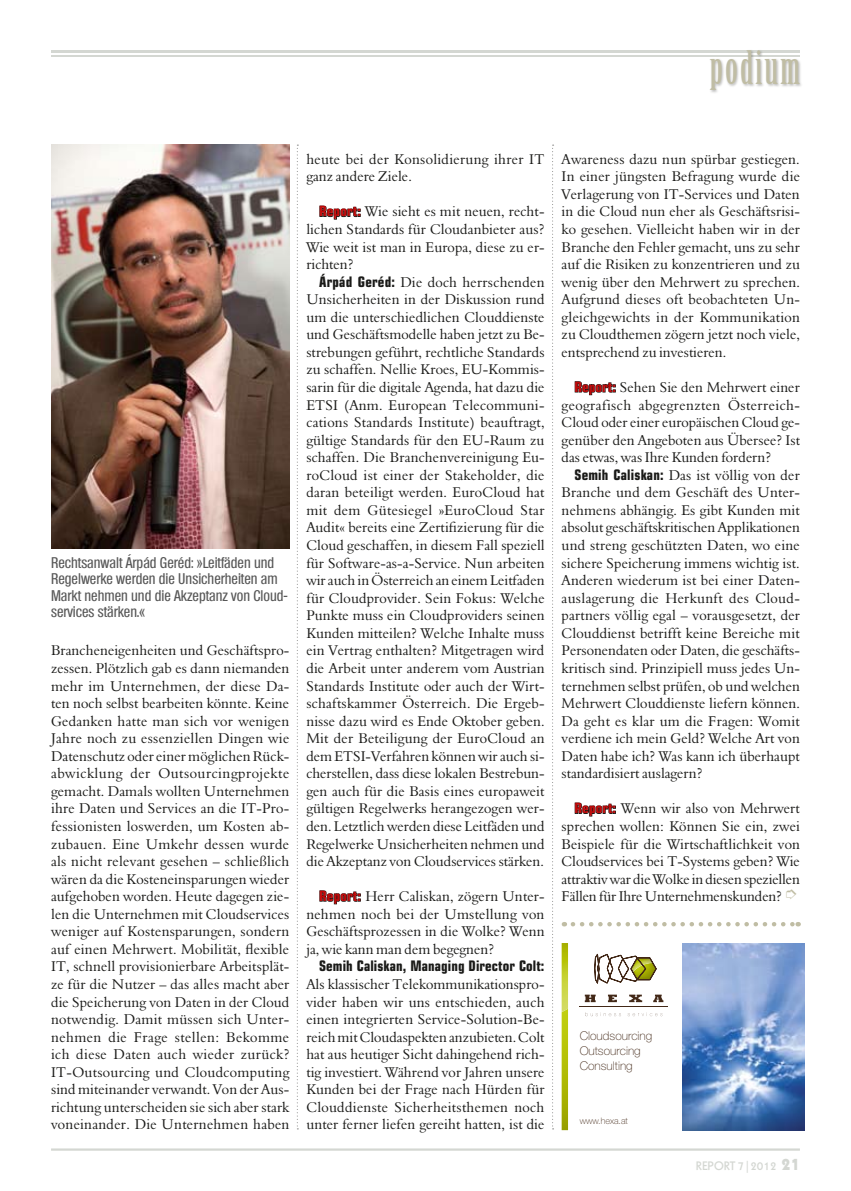
<style>
.page{position:relative;width:851px;height:1191px;background:#fff}
.page>*{position:absolute;margin:0;border:0;box-sizing:border-box;transform-origin:0 0}
.t1{font:45px "Birch Std";letter-spacing:.05em;color:#c0bda4}
.t2{font:500 condensed 15px/16.5px "Olympia";color:#565656}
.t3{font:14.55px/17.5px "Aldine 401 BT Roman A";letter-spacing:.005em;color:#1a1a18;text-align:justify}
.t4{font:700 condensed 14.55px "Eurostile";letter-spacing:.01em;color:#1a1a18}
.t5{font:100 12px/15px "Helvetica Neue LT Pro";color:#422817}
.t6{font:12px "Geometric 231 BT Bold C";color:#d4d7d2}
.t7{font:100 9px "Helvetica Neue LT Pro";color:#422817}
.s1{font-family:"Eurostile";font-weight:700;font-stretch:condensed;font-size:14.25px;color:#c00808}
.s2{font-family:"Eurostile";font-weight:700;font-stretch:condensed}
.s3{font-family:"Geometric 231 BT Heavy C";font-size:16.5px}
</style>
<div class="page">
<hr style="left:51px;top:50px;width:748px;height:3px;background:#d4d7d2">
<hr style="left:51px;top:55px;width:748px;height:1px;background:#d4d7d2">
<div style="left:708px;top:48px;width:95px;height:46px;background:#1a1a18;opacity:.3"></div>
<hr style="left:51px;top:1148px;width:748px;height:2px;background:#d4d7d2">
<svg style="left:585px;top:1012px;width:36px;height:4px"></svg>
<svg style="left:627px;top:1012px;width:35px;height:4px"></svg>
<svg style="left:594px;top:953px;width:62px;height:31px"></svg>
<svg style="left:584px;top:994px;width:11px;height:8px"></svg>
<svg style="left:608px;top:994px;width:8px;height:8px"></svg>
<svg style="left:629px;top:994px;width:13px;height:8px"></svg>
<svg style="left:653px;top:994px;width:10px;height:8px"></svg>
<hr style="left:579px;top:1006px;width:89px;height:1px;background:#422817">
<svg style="left:561px;top:943px;width:7px;height:187px"></svg>
<img style="left:682px;top:943px;width:122px;height:187px">
<svg style="left:572px;top:922px;width:226px;height:4px"></svg>
<svg style="left:319px;top:206px;width:41px;height:13px"></svg>
<svg style="left:319px;top:890px;width:41px;height:14px"></svg>
<svg style="left:574px;top:381px;width:41px;height:14px"></svg>
<svg style="left:574px;top:802px;width:41px;height:14px"></svg>
<img style="left:51px;top:145px;width:238px;height:403px">
<svg style="left:297px;top:145px;width:1px;height:984px"></svg>
<svg style="left:552px;top:145px;width:1px;height:984px"></svg>
<h1 class="t1" style="left:709px;top:42px;width:91px">podium</h1>
<p class="t2" style="left:51px;top:554px;width:238px">Rechtsanwalt Árpád Geréd: »Leitfäden und Regelwerke werden die Unsicherheiten am Markt nehmen und die Akzeptanz von Cloud&shy;services stärken.«</p>
<p class="t3" style="left:51px;top:641px;width:240px">Brancheneigenheiten und Geschäftspro&shy;zessen. Plötzlich gab es dann niemanden mehr im Unternehmen, der diese Da&shy;ten noch selbst bearbeiten könnte. Keine Gedanken hatte man sich vor wenigen Jahre noch zu essenziellen Dingen wie Datenschutz oder einer möglichen Rück&shy;abwicklung der Outsourcingprojekte gemacht. Damals wollten Unternehmen ihre Daten und Services an die IT-Pro&shy;fessionisten loswerden, um Kosten ab&shy;zubauen. Eine Umkehr dessen wurde als nicht relevant gesehen – schließlich wären da die Kosteneinsparungen wieder aufgehoben worden. Heute dagegen zie&shy;len die Unternehmen mit Cloudservices weniger auf Kostensparungen, sondern auf einen Mehrwert. Mobilität, flexible IT, schnell provisionierbare Arbeitsplät&shy;ze für die Nutzer – das alles macht aber die Speicherung von Daten in der Cloud notwendig. Damit müssen sich Unter&shy;nehmen die Frage stellen: Bekomme ich diese Daten auch wieder zurück?<br>IT-Outsourcing und Cloudcomputing sind miteinander verwandt. Von der Aus&shy;richtung unterscheiden sie sich aber stark voneinander. Die Unternehmen haben</p>
<p class="t3" style="left:306px;top:150px;width:239px">heute bei der Konsolidierung ihrer IT ganz andere Ziele.</p>
<p class="t3" style="left:306px;top:203px;width:240px;text-indent:13px"><span class="s1">Report:</span> Wie sieht es mit neuen, recht&shy;lichen Standards für Cloudanbieter aus?<br>Wie weit ist man in Europa, diese zu er&shy;richten?</p>
<p class="t3" style="left:306px;top:273px;width:240px;text-indent:13px"><span class="s2">Árpád Geréd:</span> Die doch herrschenden Unsicherheiten in der Diskussion rund um die unterschiedlichen Clouddienste und Geschäftsmodelle haben jetzt zu Be&shy;strebungen geführt, rechtliche Standards zu schaffen. Nellie Kroes, EU-Kommis&shy;sarin für die digitale Agenda, hat dazu die ETSI (Anm. European Telecommuni&shy;cations Standards Institute) beauftragt, gültige Standards für den EU-Raum zu schaffen. Die Branchenvereinigung Eu&shy;roCloud ist einer der Stakeholder, die daran beteiligt werden. EuroCloud hat mit dem Gütesiegel »EuroCloud Star Audit« bereits eine Zertifizierung für die Cloud geschaffen, in diesem Fall speziell für Software-as-a-Service. Nun arbeiten wir auch in Österreich an einem Leitfaden für Cloudprovider. Sein Fokus: Welche Punkte muss ein Cloudproviders seinen Kunden mitteilen? Welche Inhalte muss ein Vertrag enthalten? Mitgetragen wird die Arbeit unter anderem vom Austrian Standards Institute oder auch der Wirt&shy;schaftskammer Österreich. Die Ergeb&shy;nisse dazu wird es Ende Oktober geben.<br>Mit der Beteiligung der EuroCloud an dem ETSI-Verfahren können wir auch si&shy;cherstellen, dass diese lokalen Bestrebun&shy;gen auch für die Basis eines europaweit gültigen Regelwerks herangezogen wer&shy;den. Letztlich werden diese Leitfäden und Regelwerke Unsicherheiten nehmen und die Akzeptanz von Cloudservices stärken.</p>
<p class="t3" style="left:306px;top:887px;width:240px;text-indent:13px"><span class="s1">Report:</span> Herr Caliskan, zögern Unter&shy;nehmen noch bei der Umstellung von Geschäftsprozessen in die Wolke? Wenn ja, wie kann man dem begegnen?</p>
<p class="t4" style="left:319px;top:957px;width:227px">Semih Caliskan, Managing Director Colt:</p>
<p class="t3" style="left:306px;top:975px;width:240px">Als klassischer Telekommunikationspro&shy;vider haben wir uns entschieden, auch einen integrierten Service-Solution-Be&shy;reich mit Cloudaspekten anzubieten. Colt hat aus heutiger Sicht dahingehend rich&shy;tig investiert. Während vor Jahren unsere Kunden bei der Frage nach Hürden für Clouddienste Sicherheitsthemen noch unter ferner liefen gereiht hatten, ist die</p>
<p class="t3" style="left:561px;top:150px;width:240px">Awareness dazu nun spürbar gestiegen.<br>In einer jüngsten Befragung wurde die Verlagerung von IT-Services und Daten in die Cloud nun eher als Geschäftsrisi&shy;ko gesehen. Vielleicht haben wir in der Branche den Fehler gemacht, uns zu sehr auf die Risiken zu konzentrieren und zu wenig über den Mehrwert zu sprechen.<br>Aufgrund dieses oft beobachteten Un&shy;gleichgewichts in der Kommunikation zu Cloudthemen zögern jetzt noch viele, entsprechend zu investieren.</p>
<p class="t3" style="left:561px;top:378px;width:240px;text-indent:13px"><span class="s1">Report:</span> Sehen Sie den Mehrwert einer geografisch abgegrenzten Österreich-Cloud oder einer europäischen Cloud ge&shy;genüber den Angeboten aus Übersee? Ist das etwas, was Ihre Kunden fordern?</p>
<p class="t3" style="left:561px;top:466px;width:240px;text-indent:13px"><span class="s2">Semih Caliskan:</span> Das ist völlig von der Branche und dem Geschäft des Unter&shy;nehmens abhängig. Es gibt Kunden mit absolut geschäftskritischen Applikationen und streng geschützten Daten, wo eine sichere Speicherung immens wichtig ist.<br>Anderen wiederum ist bei einer Daten&shy;auslagerung die Herkunft des Cloud&shy;partners völlig egal – vorausgesetzt, der Clouddienst betrifft keine Bereiche mit Personendaten oder Daten, die geschäfts&shy;kritisch sind. Prinzipiell muss jedes Un&shy;ternehmen selbst prüfen, ob und welchen Mehrwert Clouddienste liefern können.<br>Da geht es klar um die Fragen: Womit verdiene ich mein Geld? Welche Art von Daten habe ich? Was kann ich überhaupt standardisiert auslagern?</p>
<p class="t3" style="left:561px;top:799px;width:240px;text-indent:13px"><span class="s1">Report:</span> Wenn wir also von Mehrwert sprechen wollen: Können Sie ein, zwei Beispiele für die Wirtschaftlichkeit von Cloudservices bei T-Systems geben? Wie attraktiv war die Wolke in diesen speziellen Fällen für Ihre Unternehmenskunden?</p>
<p class="t5" style="left:579px;top:1028px;width:74px">Cloudsourcing<br>Outsourcing<br>Consulting</p>
<p class="t7" style="left:579px;top:1115px;width:50px">www.hexa.at</p>
<p class="t6" style="left:695px;top:1157px;width:105px">REPORT 7|2012 <span class="s3">21</span></p>
</div>
